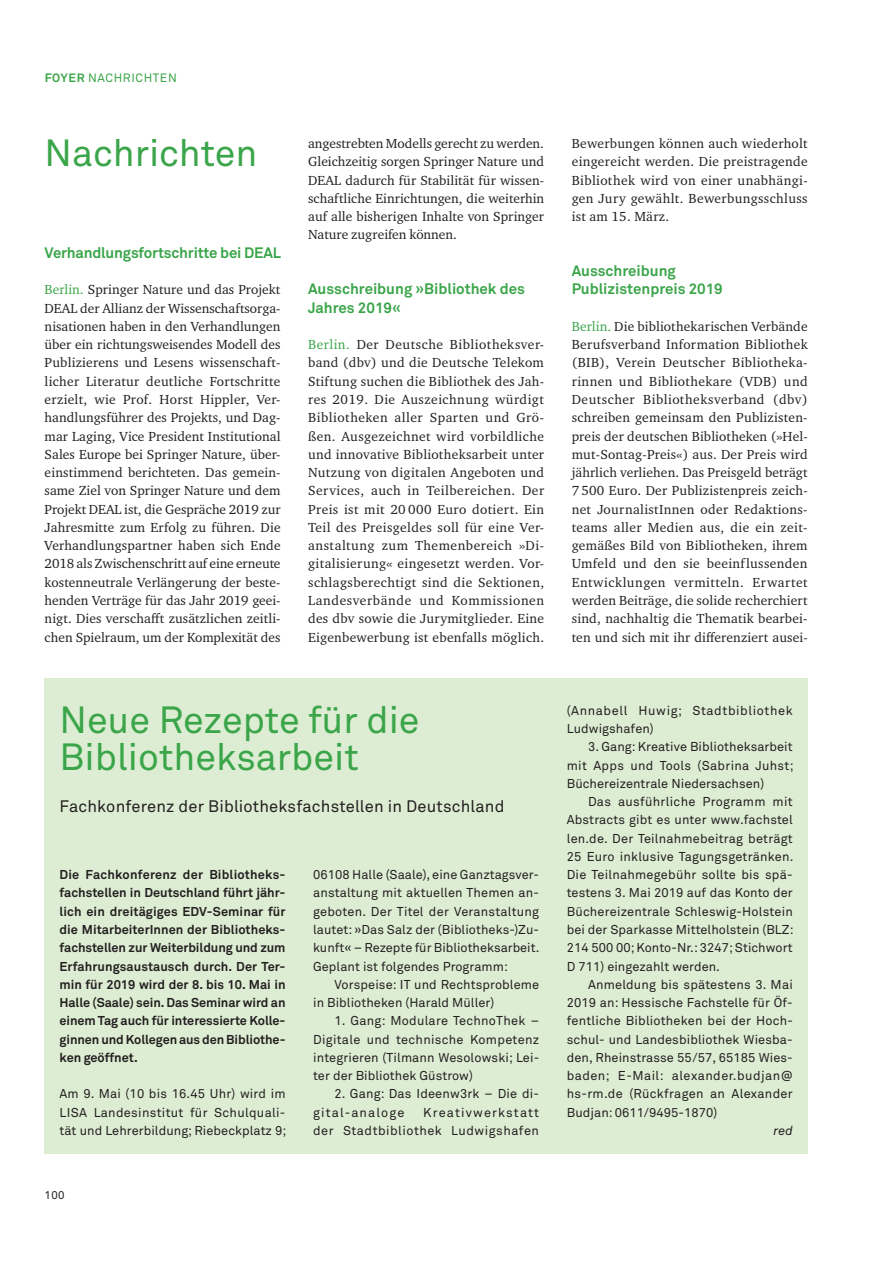
<style>
.page{position:relative;width:893px;height:1263px;background:#fff}
.page>*{position:absolute;margin:0;border:0;box-sizing:border-box;transform-origin:0 0}
.t1{font:37.5px/36.6px "Akkurat Pro Regular 2";color:#3ba54a}
.t2{font:16.5px "Akkurat Pro Regular 2";letter-spacing:.01em;color:#231f20}
.t3{font:15px/18.3px "Akkurat Pro Bold 2";color:#3ba54a}
.t4{font:13.5px/18.3px "Charter ITC Pro";letter-spacing:.01em;color:#231f20;text-align:justify}
.t5{font:12.75px/18.3px "Akkurat Pro Regular 2";letter-spacing:.005em;color:#231f20;text-align:justify}
.t6{font:12.75px/18.3px "Akkurat Pro Bold 2";letter-spacing:-.005em;color:#231f20;text-align:justify}
.t7{font:12.75px/18.3px "Akkurat Pro Regular 2";letter-spacing:.04em;color:#231f20;text-align:right}
.t8{font:12.75px/18.3px "Akkurat Pro Regular 2";letter-spacing:.05em;color:#231f20}
.t9{font:italic 12.75px "Akkurat Pro";color:#231f20}
.t10{font:12px "Akkurat Pro Regular 2";letter-spacing:.05em;color:#3ba54a}
.t11{font:11.25px "Akkurat Pro Regular 2";color:#231f20}
.s1{font-family:"Akkurat Pro Bold 2"}
.s2{color:#3ba54a}
</style>
<div class="page">
<div style="left:45px;top:678px;width:763px;height:475px;background:#ddedd3"></div>
<p class="t10" style="left:45px;top:74px;width:134px"><span class="s1">FOYER</span> NACHRICHTEN</p>
<h1 class="t1" style="left:45px;top:139px;width:214px">Nachrichten</h1>
<p class="t3" style="left:45px;top:245px;width:238px">Verhandlungsfortschritte bei DEAL</p>
<p class="t4" style="left:45px;top:281px;width:238px"><span class="s2">Berlin.</span> Springer Nature und das Projekt DEAL der Allianz der Wissenschaftsorga&shy;nisationen haben in den Verhandlungen über ein richtungsweisendes Modell des Publizierens und Lesens wissenschaft&shy;licher Literatur deutliche Fortschritte erzielt, wie Prof. Horst Hippler, Ver&shy;handlungsführer des Projekts, und Dag&shy;mar Laging, Vice President Institutional Sales Europe bei Springer Nature, über&shy;einstimmend berichteten. Das gemein&shy;same Ziel von Springer Nature und dem Projekt DEAL ist, die Gespräche 2019 zur Jahresmitte zum Erfolg zu führen. Die Verhandlungspartner haben sich Ende 2018 als Zwischenschritt auf eine erneute kostenneutrale Verlängerung der beste&shy;henden Verträge für das Jahr 2019 geei&shy;nigt. Dies verschafft zusätzlichen zeitli&shy;chen Spielraum, um der Komplexität des</p>
<p class="t4" style="left:308px;top:135px;width:237px">angestrebten Modells gerecht zu werden.<br>Gleichzeitig sorgen Springer Nature und DEAL dadurch für Stabilität für wissen&shy;schaftliche Einrichtungen, die weiterhin auf alle bisherigen Inhalte von Springer Nature zugreifen können.</p>
<p class="t3" style="left:308px;top:282px;width:218px">Ausschreibung »Bibliothek des<br>Jahres 2019«</p>
<p class="t4" style="left:308px;top:336px;width:238px"><span class="s2">Berlin.</span> Der Deutsche Bibliotheksver&shy;band (dbv) und die Deutsche Telekom Stiftung suchen die Bibliothek des Jah&shy;res 2019. Die Auszeichnung würdigt Bibliotheken aller Sparten und Grö&shy;ßen. Ausgezeichnet wird vorbildliche und innovative Bibliotheksarbeit unter Nutzung von digitalen Angeboten und Services, auch in Teilbereichen. Der Preis ist mit 20 000 Euro dotiert. Ein Teil des Preisgeldes soll für eine Ver&shy;anstaltung zum Themenbereich »Di&shy;gitalisierung« eingesetzt werden. Vor&shy;schlagsberechtigt sind die Sektionen, Landesverbände und Kommissionen des dbv sowie die Jurymitglieder. Eine Eigenbewerbung ist ebenfalls möglich.</p>
<p class="t4" style="left:572px;top:135px;width:237px">Bewerbungen können auch wiederholt eingereicht werden. Die preistragende Bibliothek wird von einer unabhängi&shy;gen Jury gewählt. Bewerbungsschluss ist am 15. März.</p>
<p class="t3" style="left:572px;top:263px;width:153px">Ausschreibung<br>Publizistenpreis 2019</p>
<p class="t4" style="left:572px;top:318px;width:237px"><span class="s2">Berlin.</span> Die bibliothekarischen Verbände Berufsverband Information Bibliothek (BIB), Verein Deutscher Bibliotheka&shy;rinnen und Bibliothekare (VDB) und Deutscher Bibliotheksverband (dbv) schreiben gemeinsam den Publizisten&shy;preis der deutschen Bibliotheken (»Hel&shy;mut-Sontag-Preis«) aus. Der Preis wird jährlich verliehen. Das Preisgeld beträgt 7 500 Euro. Der Publizistenpreis zeich&shy;net JournalistInnen oder Redaktions&shy;teams aller Medien aus, die ein zeit&shy;gemäßes Bild von Bibliotheken, ihrem Umfeld und den sie beeinflussenden Entwicklungen vermitteln. Erwartet werden Beiträge, die solide recherchiert sind, nachhaltig die Thematik bearbei&shy;ten und sich mit ihr differenziert ausei-</p>
<h1 class="t1" style="left:60px;top:706px;width:361px">Neue Rezepte für die<br>Bibliotheksarbeit</h1>
<p class="t2" style="left:60px;top:800px;width:446px">Fachkonferenz der Bibliotheksfachstellen in Deutschland</p>
<p class="t6" style="left:60px;top:867px;width:228px">Die Fachkonferenz der Bibliotheks&shy;fachstellen in Deutschland führt jähr&shy;lich ein dreitägiges EDV-Seminar für die MitarbeiterInnen der Bibliotheks&shy;fachstellen zur Weiterbildung und zum Erfahrungsaustausch durch. Der Ter&shy;min für 2019 wird der 8. bis 10. Mai in Halle (Saale) sein. Das Seminar wird an einem Tag auch für interessierte Kolle&shy;ginnen und Kollegen aus den Bibliothe&shy;ken geöffnet.</p>
<p class="t5" style="left:60px;top:1086px;width:228px">Am 9. Mai (10 bis 16.45 Uhr) wird im LISA Landesinstitut für Schulquali&shy;tät und Lehrerbildung; Riebeckplatz 9;</p>
<p class="t11" style="left:45px;top:1191px;width:21px">100</p>
<p class="t5" style="left:313px;top:867px;width:228px">06108 Halle (Saale), eine Ganztagsver&shy;anstaltung mit aktuellen Themen an&shy;geboten. Der Titel der Veranstaltung lautet: »Das Salz der (Bibliotheks-)Zu&shy;kunft« – Rezepte für Bibliotheksarbeit.<br>Geplant ist folgendes Programm:</p>
<p class="t5" style="left:313px;top:977px;width:228px;text-indent:21px">Vorspeise: IT und Rechtsprobleme in Bibliotheken (Harald Müller)</p>
<p class="t5" style="left:313px;top:1013px;width:228px;text-indent:21px">1. Gang: Modulare TechnoThek – Digitale und technische Kompetenz integrieren (Tilmann Wesolowski; Lei&shy;ter der Bibliothek Güstrow)</p>
<p class="t5" style="left:313px;top:1086px;width:227px;text-indent:21px">2. Gang: Das Ideenw3rk – Die di&shy;gital-analoge</p>
<p class="t7" style="left:313px;top:1105px;width:228px">Kreativwerkstatt<br>der Stadtbibliothek Ludwigshafen</p>
<p class="t8" style="left:567px;top:702px;width:227px">(Annabell Huwig; Stadtbibliothek<br>Ludwigshafen)</p>
<p class="t5" style="left:567px;top:739px;width:228px;text-indent:21px">3. Gang: Kreative Bibliotheksarbeit mit Apps und Tools (Sabrina Juhst; Büchereizentrale Niedersachsen)</p>
<p class="t5" style="left:567px;top:794px;width:228px;text-indent:21px">Das ausführliche Programm mit Abstracts gibt es unter www.fachstel len.de. Der Teilnahmebeitrag beträgt 25 Euro inklusive Tagungsgetränken.<br>Die Teilnahmegebühr sollte bis spä&shy;testens 3. Mai 2019 auf das Konto der Büchereizentrale Schleswig-Holstein bei der Sparkasse Mittelholstein (BLZ:<br>214 500 00; Konto-Nr.: 3247; Stichwort D 711) eingezahlt werden.</p>
<p class="t5" style="left:567px;top:977px;width:228px;text-indent:21px">Anmeldung bis spätestens 3. Mai 2019 an: Hessische Fachstelle für Öf&shy;fentliche Bibliotheken bei der Hoch&shy;schul- und Landesbibliothek Wiesba&shy;den, Rheinstrasse 55/57, 65185 Wies&shy;baden; E-Mail: alexander.budjan@ hs-rm.de (Rückfragen an Alexander Budjan: 0611/9495-1870)</p>
<p class="t9" style="left:773px;top:1126px;width:21px">red</p>
</div>
